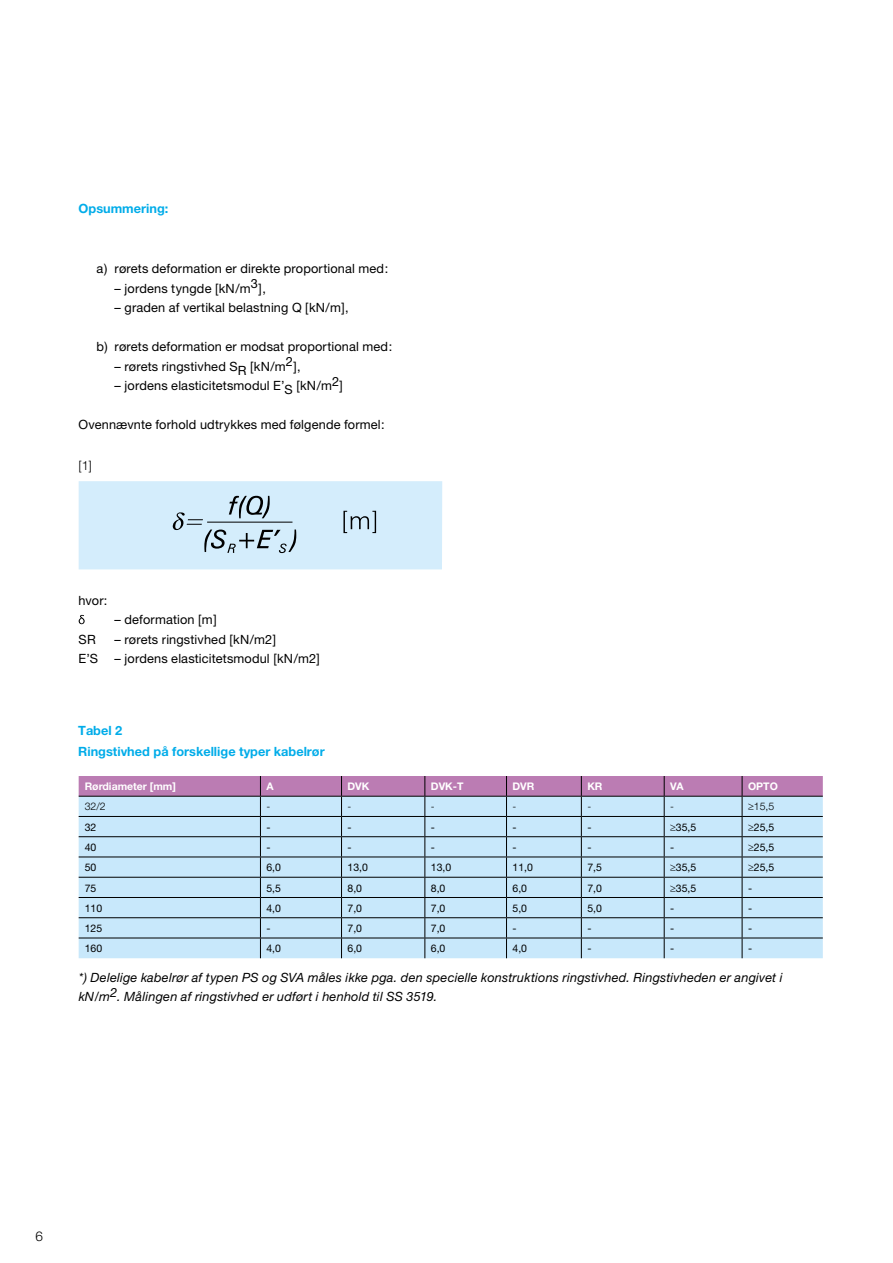
<style>
.page{position:relative;width:893px;height:1263px;background:#fff}
.page>*{position:absolute;margin:0;border:0;box-sizing:border-box;transform-origin:0 0}
.t1{font:300 13.5px "Helvetica Neue";color:#000}
.t2{font:12.75px "Helvetica Neue";letter-spacing:.01em;color:#000}
.t3{font:italic 12.75px/19.5px "Helvetica Neue";letter-spacing:.015em;color:#000}
.t4{font:700 12.75px/21.6px "Helvetica Neue";color:#00ace9}
.t5{font:300 12.75px "Helvetica Neue";color:#000}
.t6{font:10.5px "Helvetica Neue";color:#000}
.t7{font:700 10.5px "Helvetica Neue";color:#fff}
.t8{font:300 10.5px "Helvetica Neue";color:#000}
</style>
<div class="page">
<svg style="left:79px;top:615px;width:6px;height:9px"></svg>
<svg style="left:79px;top:776px;width:744px;height:182px;background:#bcd0e6"></svg>
<div style="left:79px;top:481px;width:363px;height:88px;background:#d4edfc"></div>
<p class="t4" style="left:79px;top:197px;width:91px">Opsummering:</p>
<p class="t2" style="left:97px;top:261px;width:293px">a) rørets deformation er direkte proportional med:</p>
<p class="t2" style="left:115px;top:280px;width:153px">– jordens tyngde [kN/m3],</p>
<p class="t2" style="left:115px;top:300px;width:236px">– graden af vertikal belastning Q [kN/m],</p>
<p class="t2" style="left:97px;top:339px;width:297px">b) rørets deformation er modsat proportional med:</p>
<p class="t2" style="left:115px;top:358px;width:188px">– rørets ringstivhed SR [kN/m2],</p>
<p class="t2" style="left:115px;top:378px;width:230px">– jordens elasticitetsmodul E’S [kN/m2]</p>
<p class="t2" style="left:79px;top:417px;width:308px">Ovennævnte forhold udtrykkes med følgende formel:</p>
<p class="t5" style="left:79px;top:458px;width:15px">[1]</p>
<p class="t2" style="left:79px;top:592px;width:30px">hvor:</p>
<p class="t2" style="left:115px;top:612px;width:103px">– deformation [m]</p>
<p class="t2" style="left:79px;top:631px;width:19px">SR</p>
<p class="t2" style="left:115px;top:631px;width:163px">– rørets ringstivhed [kN/m2]</p>
<p class="t2" style="left:79px;top:651px;width:21px">E’S</p>
<p class="t2" style="left:115px;top:651px;width:207px">– jordens elasticitetsmodul [kN/m2]</p>
<p class="t4" style="left:78px;top:719px;width:248px">Tabel 2<br>Ringstivhed på forskellige typer kabelrør</p>
<p class="t7" style="left:85px;top:780px;width:93px">Rørdiameter [mm]</p>
<p class="t7" style="left:266px;top:780px;width:9px">A</p>
<p class="t7" style="left:348px;top:780px;width:23px">DVK</p>
<p class="t7" style="left:431px;top:780px;width:34px">DVK-T</p>
<p class="t7" style="left:512px;top:780px;width:23px">DVR</p>
<p class="t7" style="left:587px;top:780px;width:17px">KR</p>
<p class="t7" style="left:670px;top:780px;width:15px">VA</p>
<p class="t7" style="left:748px;top:780px;width:31px">OPTO</p>
<p class="t8" style="left:85px;top:800px;width:23px">32/2</p>
<p class="t8" style="left:266px;top:800px;width:5px">-</p>
<p class="t8" style="left:348px;top:800px;width:5px">-</p>
<p class="t8" style="left:431px;top:800px;width:5px">-</p>
<p class="t8" style="left:512px;top:800px;width:5px">-</p>
<p class="t8" style="left:587px;top:800px;width:5px">-</p>
<p class="t8" style="left:670px;top:800px;width:5px">-</p>
<p class="t8" style="left:748px;top:800px;width:28px">≥15,5</p>
<p class="t6" style="left:85px;top:821px;width:13px">32</p>
<p class="t6" style="left:266px;top:821px;width:6px">-</p>
<p class="t6" style="left:348px;top:821px;width:6px">-</p>
<p class="t6" style="left:431px;top:821px;width:6px">-</p>
<p class="t6" style="left:512px;top:821px;width:6px">-</p>
<p class="t6" style="left:587px;top:821px;width:6px">-</p>
<p class="t6" style="left:670px;top:821px;width:28px">≥35,5</p>
<p class="t6" style="left:748px;top:821px;width:28px">≥25,5</p>
<p class="t6" style="left:85px;top:841px;width:13px">40</p>
<p class="t6" style="left:266px;top:841px;width:6px">-</p>
<p class="t6" style="left:348px;top:841px;width:6px">-</p>
<p class="t6" style="left:431px;top:841px;width:6px">-</p>
<p class="t6" style="left:512px;top:841px;width:6px">-</p>
<p class="t6" style="left:587px;top:841px;width:6px">-</p>
<p class="t6" style="left:670px;top:841px;width:6px">-</p>
<p class="t6" style="left:748px;top:841px;width:28px">≥25,5</p>
<p class="t6" style="left:85px;top:861px;width:13px">50</p>
<p class="t6" style="left:266px;top:861px;width:16px">6,0</p>
<p class="t6" style="left:348px;top:861px;width:22px">13,0</p>
<p class="t6" style="left:431px;top:861px;width:22px">13,0</p>
<p class="t6" style="left:512px;top:861px;width:22px">11,0</p>
<p class="t6" style="left:587px;top:861px;width:16px">7,5</p>
<p class="t6" style="left:670px;top:861px;width:28px">≥35,5</p>
<p class="t6" style="left:748px;top:861px;width:28px">≥25,5</p>
<p class="t6" style="left:85px;top:881px;width:13px">75</p>
<p class="t6" style="left:266px;top:881px;width:16px">5,5</p>
<p class="t6" style="left:348px;top:881px;width:16px">8,0</p>
<p class="t6" style="left:431px;top:881px;width:16px">8,0</p>
<p class="t6" style="left:512px;top:881px;width:16px">6,0</p>
<p class="t6" style="left:587px;top:881px;width:16px">7,0</p>
<p class="t6" style="left:670px;top:881px;width:28px">≥35,5</p>
<p class="t6" style="left:748px;top:881px;width:6px">-</p>
<p class="t6" style="left:85px;top:902px;width:19px">110</p>
<p class="t6" style="left:266px;top:902px;width:16px">4,0</p>
<p class="t6" style="left:348px;top:902px;width:16px">7,0</p>
<p class="t6" style="left:431px;top:902px;width:16px">7,0</p>
<p class="t6" style="left:512px;top:902px;width:16px">5,0</p>
<p class="t6" style="left:587px;top:902px;width:16px">5,0</p>
<p class="t6" style="left:670px;top:902px;width:6px">-</p>
<p class="t6" style="left:748px;top:902px;width:6px">-</p>
<p class="t6" style="left:85px;top:922px;width:19px">125</p>
<p class="t6" style="left:266px;top:922px;width:6px">-</p>
<p class="t6" style="left:348px;top:922px;width:16px">7,0</p>
<p class="t6" style="left:431px;top:922px;width:16px">7,0</p>
<p class="t6" style="left:512px;top:922px;width:6px">-</p>
<p class="t6" style="left:587px;top:922px;width:6px">-</p>
<p class="t6" style="left:670px;top:922px;width:6px">-</p>
<p class="t6" style="left:748px;top:922px;width:6px">-</p>
<p class="t6" style="left:85px;top:942px;width:19px">160</p>
<p class="t6" style="left:266px;top:942px;width:16px">4,0</p>
<p class="t6" style="left:348px;top:942px;width:16px">6,0</p>
<p class="t6" style="left:431px;top:942px;width:16px">6,0</p>
<p class="t6" style="left:512px;top:942px;width:16px">4,0</p>
<p class="t6" style="left:587px;top:942px;width:6px">-</p>
<p class="t6" style="left:670px;top:942px;width:6px">-</p>
<p class="t6" style="left:748px;top:942px;width:6px">-</p>
<p class="t3" style="left:79px;top:967px;width:705px">*) Delelige kabelrør af typen PS og SVA måles ikke pga. den specielle konstruktions ringstivhed. Ringstivheden er angivet i kN/m2. Målingen af ringstivhed er udført i henhold til SS 3519.</p>
<p class="t1" style="left:36px;top:1227px;width:9px">6</p>
</div>
